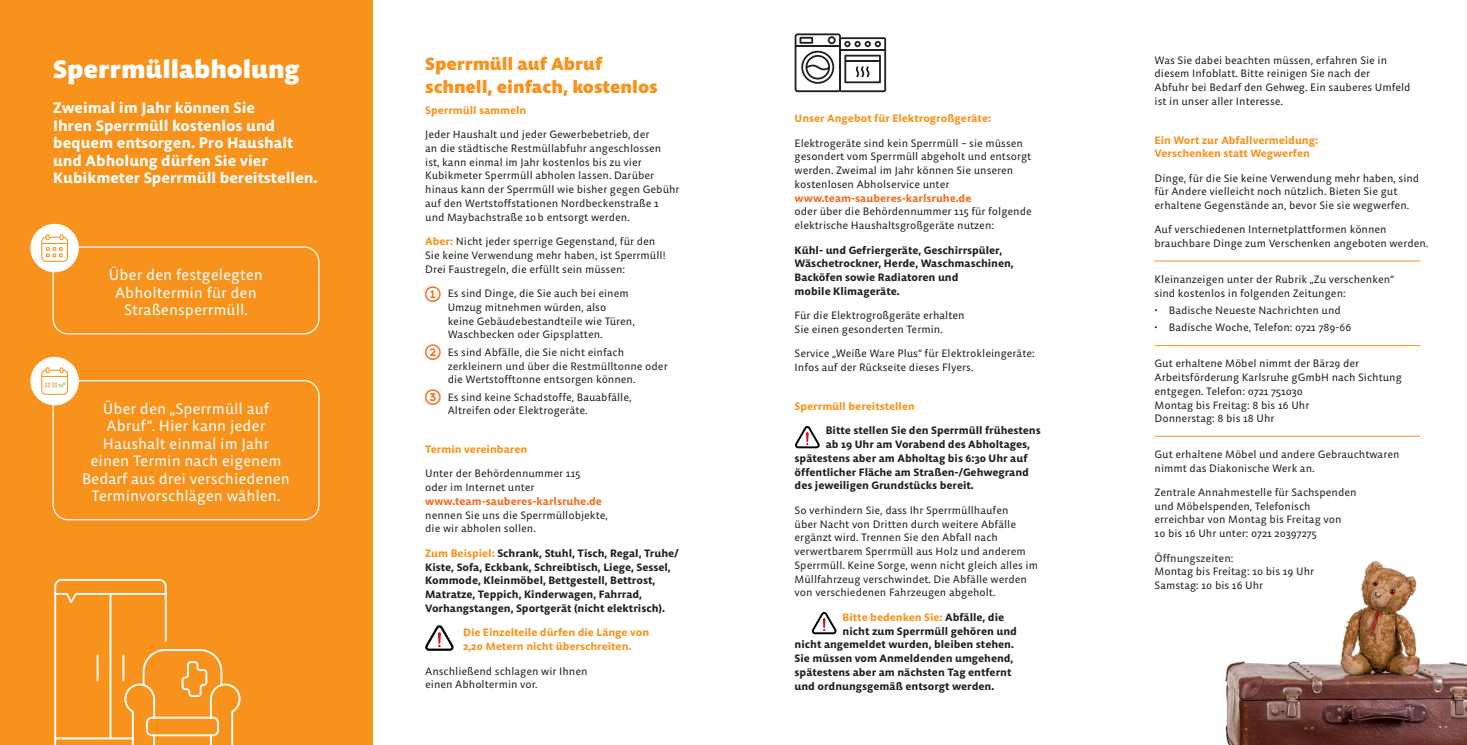
<style>
.page{position:relative;width:1467px;height:745px;background:#fff}
.page>*{position:absolute;margin:0;border:0;box-sizing:border-box;transform-origin:0 0}
.Headline_Deckblatt___A5_Weiß{font:800 25px "Bespoke Sans";color:#fff}
.Headline_Innenseiten___A5_Orange{font:800 17.5px/22.5px "Bespoke Sans";color:#f7931d}
.Fließtext_A5___Regular_12Pt{font:15px/17.5px "Bespoke Sans";color:#fff;text-align:center}
.Fließtext_A5___Einleitung_Bold_12pt{font:700 15px/17.5px "Bespoke Sans";color:#fff}
.Fließtext_A5___Regular_8_5Pt{font:10.62px/13.8px "Bespoke Sans";color:#231f20}
.Aufzählung_A5___Spaltenspanne__3_Bold_8_{font:10.62px/13.8px "Bespoke Sans";color:#231f20}
.Fließtext_A5___Regular_8_5Pt-2{font:700 10.62px/13.8px "Bespoke Sans";color:#231f20}
.Fließtext_A5___Einleitung_Bold_8_5pt_Ora{font:700 10.62px/13.8px "Bespoke Sans";color:#f7931d}
.Fließtext_A5___Regular_8_5Pt-3{font:700 10.62px/13.8px "Bespoke Sans";color:#f7931d}
.s1{font-weight:700;color:#f7931d}
.s2{color:#f36e21}
.s3{font-weight:700;color:#f36e21}
.s4{color:#f7931d}
.s5{color:#231f20}
</style>
<div class="page">
<div style="left:0;top:0;width:372px;height:744px;background:#f7931d"></div>
<div style="left:53px;top:246px;width:267px;height:88px;border:1px solid #fff;border-radius:15px"></div>
<div style="left:30px;top:224px;width:49px;height:48px;background:#fff;border-radius:50%"></div>
<svg style="left:41px;top:234px;width:27px;height:27px"></svg>
<div style="left:53px;top:380px;width:267px;height:140px;border:1px solid #fff;border-radius:15px"></div>
<div style="left:30px;top:356px;width:49px;height:49px;background:#fff;border-radius:50%"></div>
<svg style="left:41px;top:367px;width:27px;height:27px"></svg>
<svg style="left:54px;top:578px;width:187px;height:166px"></svg>
<svg style="left:425px;top:625px;width:29px;height:26px"></svg>
<svg style="left:795px;top:33px;width:91px;height:59px"></svg>
<hr style="left:845px;top:60px;width:35px;height:2px;background:#231f20">
<svg style="left:795px;top:426px;width:25px;height:23px"></svg>
<svg style="left:811px;top:612px;width:26px;height:22px"></svg>
<img style="left:1225px;top:561px;width:242px;height:183px">
<hr style="left:1155px;top:435px;width:265px;height:1px;background:#f7931d">
<hr style="left:1155px;top:345px;width:265px;height:1px;background:#f7931d">
<hr style="left:1155px;top:260px;width:265px;height:1px;background:#f7931d">
<p class="Headline_Deckblatt___A5_Weiß" style="left:53px;top:53px;width:248px">Sperrmüllabholung</p>
<p class="Fließtext_A5___Einleitung_Bold_12pt" style="left:53px;top:99px;width:266px">Zweimal im Jahr können Sie<br>Ihren Sperrmüll kostenlos und bequem entsorgen. Pro Haushalt und Abholung dürfen Sie vier<br>Kubikmeter Sperrmüll bereitstellen.</p>
<p class="Fließtext_A5___Regular_12Pt" style="left:109px;top:266px;width:156px">Über den festgelegten<br>Abholtermin für den<br>Straßensperrmüll.</p>
<p class="Fließtext_A5___Regular_12Pt" style="left:82px;top:399px;width:210px">Über den „Sperrmüll auf<br>Abruf“. Hier kann jeder<br>Haushalt einmal im Jahr einen Termin nach eigenem<br>Bedarf aus drei verschiedenen<br>Terminvorschlägen wählen.</p>
<p class="Headline_Innenseiten___A5_Orange" style="left:425px;top:53px;width:234px">Sperrmüll auf Abruf schnell, einfach, kostenlos</p>
<p class="Fließtext_A5___Einleitung_Bold_8_5pt_Ora" style="left:425px;top:103px;width:103px">Sperrmüll sammeln</p>
<p class="Fließtext_A5___Regular_8_5Pt" style="left:425px;top:127px;width:256px">Jeder Haushalt und jeder Gewerbebetrieb, der<br>an die städtische Restmüllabfuhr angeschlossen<br>ist, kann einmal im Jahr kostenlos bis zu vier Kubikmeter Sperrmüll abholen lassen. Darüber hinaus kann der Sperrmüll wie bisher gegen Gebühr auf den Wertstoffstationen Nordbeckenstraße 1 und Maybachstraße 10b entsorgt werden.</p>
<p class="Fließtext_A5___Regular_8_5Pt" style="left:425px;top:234px;width:242px"><span class="s1">Aber:</span> Nicht jeder sperrige Gegenstand, für den<br>Sie keine Verwendung mehr haben, ist Sperrmüll!<br>Drei Faustregeln, die erfüllt sein müssen:</p>
<p class="Aufzählung_A5___Spaltenspanne__3_Bold_8_" style="left:448px;top:286px;width:189px">Es sind Dinge, die Sie auch bei einem Umzug mitnehmen würden, also keine Gebäudebestandteile wie Türen, Waschbecken oder Gipsplatten.</p>
<p class="Aufzählung_A5___Spaltenspanne__3_Bold_8_" style="left:448px;top:345px;width:222px">Es sind Abfälle, die Sie nicht einfach zerkleinern und über die Restmülltonne oder die Wertstofftonne entsorgen können.</p>
<p class="Aufzählung_A5___Spaltenspanne__3_Bold_8_" style="left:448px;top:390px;width:185px;text-indent:-22px"><span class="s2">✓</span> Es sind keine Schadstoffe, Bauabfälle,<br>Altreifen oder Elektrogeräte.</p>
<p class="Fließtext_A5___Einleitung_Bold_8_5pt_Ora" style="left:425px;top:442px;width:104px">Termin vereinbaren</p>
<p class="Fließtext_A5___Regular_8_5Pt" style="left:425px;top:466px;width:184px">Unter der Behördennummer 115<br>oder im Internet unter <span class="s3">www.team-sauberes-karlsruhe.de </span>nennen Sie uns die Sperrmüllobjekte, die wir abholen sollen.</p>
<p class="Fließtext_A5___Regular_8_5Pt-2" style="left:425px;top:546px;width:255px"><span class="s4">Zum Beispiel:</span> Schrank, Stuhl, Tisch, Regal, Truhe/ Kiste, Sofa, Eckbank, Schreibtisch, Liege, Sessel, Kommode, Kleinmöbel, Bettgestell, Bettrost, Matratze, Teppich, Kinderwagen, Fahrrad, Vorhangstangen, Sportgerät (nicht elektrisch).</p>
<p class="Fließtext_A5___Regular_8_5Pt-3" style="left:463px;top:625px;width:188px">Die Einzelteile dürfen die Länge von<br>2,20 Metern nicht überschreiten.</p>
<p class="Fließtext_A5___Regular_8_5Pt" style="left:425px;top:663px;width:164px">Anschließend schlagen wir Ihnen einen Abholtermin vor.</p>
<p class="Fließtext_A5___Einleitung_Bold_8_5pt_Ora" style="left:795px;top:111px;width:198px">Unser Angebot für Elektrogroßgeräte:</p>
<p class="Fließtext_A5___Regular_8_5Pt" style="left:795px;top:136px;width:239px">Elektrogeräte sind kein Sperrmüll – sie müssen gesondert vom Sperrmüll abgeholt und entsorgt werden. Zweimal im Jahr können Sie unseren kostenlosen Abholservice unter <span class="s3">www.team-sauberes-karlsruhe.de<br></span>oder über die Behördennummer 115 für folgende elektrische Haushaltsgroßgeräte nutzen:</p>
<p class="Fließtext_A5___Regular_8_5Pt-2" style="left:795px;top:243px;width:221px">Kühl- und Gefriergeräte, Geschirrspüler, Wäschetrockner, Herde, Waschmaschinen, Backöfen sowie Radiatoren und<br>mobile Klimageräte.</p>
<p class="Fließtext_A5___Regular_8_5Pt" style="left:795px;top:308px;width:172px">Für die Elektrogroßgeräte erhalten<br>Sie einen gesonderten Termin.</p>
<p class="Fließtext_A5___Regular_8_5Pt" style="left:795px;top:346px;width:242px">Service „Weiße Ware Plus“ für Elektrokleingeräte:<br>Infos auf der Rückseite dieses Flyers.</p>
<p class="Fließtext_A5___Einleitung_Bold_8_5pt_Ora" style="left:795px;top:399px;width:122px">Sperrmüll bereitstellen</p>
<p class="Fließtext_A5___Regular_8_5Pt-2" style="left:826px;top:423px;width:216px">Bitte stellen Sie den Sperrmüll frühestens</p>
<p class="Fließtext_A5___Regular_8_5Pt-2" style="left:826px;top:437px;width:206px">ab 19 Uhr am Vorabend des Abholtages,</p>
<p class="Fließtext_A5___Regular_8_5Pt-2" style="left:795px;top:451px;width:234px">spätestens aber am Abholtag bis 6:30 Uhr auf</p>
<p class="Fließtext_A5___Regular_8_5Pt-2" style="left:795px;top:464px;width:236px">öffentlicher Fläche am Straßen-/Gehwegrand</p>
<p class="Fließtext_A5___Regular_8_5Pt-2" style="left:795px;top:478px;width:181px">des jeweiligen Grundstücks bereit.</p>
<p class="Fließtext_A5___Regular_8_5Pt" style="left:795px;top:503px;width:245px">So verhindern Sie, dass Ihr Sperrmüllhaufen<br>über Nacht von Dritten durch weitere Abfälle ergänzt wird. Trennen Sie den Abfall nach verwertbarem Sperrmüll aus Holz und anderem Sperrmüll. Keine Sorge, wenn nicht gleich alles im Müllfahrzeug verschwindet. Die Abfälle werden von verschiedenen Fahrzeugen abgeholt.</p>
<p class="Fließtext_A5___Regular_8_5Pt-3" style="left:843px;top:609px;width:163px">Bitte bedenken Sie: <span class="s5">Abfälle, die</span></p>
<p class="Fließtext_A5___Regular_8_5Pt-2" style="left:843px;top:623px;width:176px">nicht zum Sperrmüll gehören und</p>
<p class="Fließtext_A5___Regular_8_5Pt-2" style="left:795px;top:637px;width:221px">nicht angemeldet wurden, bleiben stehen.</p>
<p class="Fließtext_A5___Regular_8_5Pt-2" style="left:795px;top:651px;width:220px">Sie müssen vom Anmeldenden umgehend,</p>
<p class="Fließtext_A5___Regular_8_5Pt-2" style="left:795px;top:664px;width:218px">spätestens aber am nächsten Tag entfernt</p>
<p class="Fließtext_A5___Regular_8_5Pt-2" style="left:795px;top:678px;width:201px">und ordnungsgemäß entsorgt werden.</p>
<p class="Fließtext_A5___Regular_8_5Pt" style="left:1155px;top:53px;width:258px">Was Sie dabei beachten müssen, erfahren Sie in diesem Infoblatt. Bitte reinigen Sie nach der<br>Abfuhr bei Bedarf den Gehweg. Ein sauberes Umfeld ist in unser aller Interesse.</p>
<p class="Fließtext_A5___Einleitung_Bold_8_5pt_Ora" style="left:1155px;top:133px;width:165px">Ein Wort zur Abfallvermeidung:<br>Verschenken statt Wegwerfen</p>
<p class="Fließtext_A5___Regular_8_5Pt" style="left:1155px;top:171px;width:266px">Dinge, für die Sie keine Verwendung mehr haben, sind für Andere vielleicht noch nützlich. Bieten Sie gut erhaltene Gegenstände an, bevor Sie sie wegwerfen.</p>
<p class="Aufzählung_A5___Spaltenspanne__3_Bold_8_" style="left:1155px;top:222px;width:275px">Auf verschiedenen Internetplattformen können brauchbare Dinge zum Verschenken angeboten werden.</p>
<p class="Aufzählung_A5___Spaltenspanne__3_Bold_8_" style="left:1155px;top:272px;width:241px">Kleinanzeigen unter der Rubrik „Zu verschenken“ sind kostenlos in folgenden Zeitungen:</p>
<p class="Fließtext_A5___Regular_8_5Pt" style="left:1155px;top:303px;width:188px">• Badische Neueste Nachrichten und</p>
<p class="Fließtext_A5___Regular_8_5Pt" style="left:1155px;top:320px;width:198px">• Badische Woche, Telefon: 0721 789-66</p>
<p class="Aufzählung_A5___Spaltenspanne__3_Bold_8_" style="left:1155px;top:356px;width:249px">Gut erhaltene Möbel nimmt der Bär29 der Arbeitsförderung Karlsruhe gGmbH nach Sichtung entgegen. Telefon: 0721 751030<br>Montag bis Freitag: 8 bis 16 Uhr<br>Donnerstag: 8 bis 18 Uhr</p>
<p class="Aufzählung_A5___Spaltenspanne__3_Bold_8_" style="left:1155px;top:447px;width:246px">Gut erhaltene Möbel und andere Gebrauchtwaren nimmt das Diakonische Werk an.</p>
<p class="Aufzählung_A5___Spaltenspanne__3_Bold_8_" style="left:1155px;top:485px;width:204px">Zentrale Annahmestelle für Sachspenden und Möbelspenden, Telefonisch erreichbar von Montag bis Freitag von<br>10 bis 16 Uhr unter: 0721 20397275</p>
<p class="Aufzählung_A5___Spaltenspanne__3_Bold_8_" style="left:1155px;top:550px;width:161px">Öffnungszeiten:<br>Montag bis Freitag: 10 bis 19 Uhr<br>Samstag: 10 bis 16 Uhr</p>
</div>
